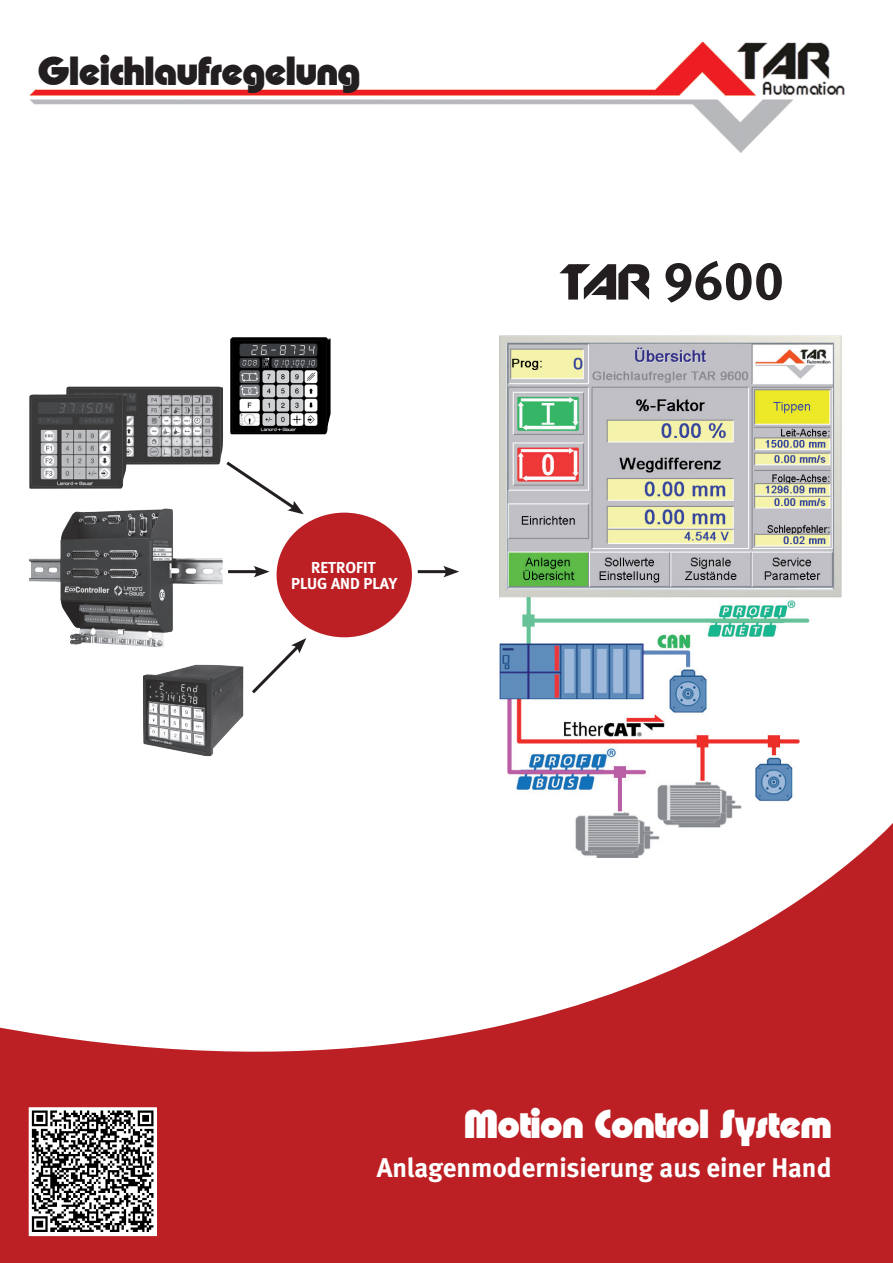
<style>
.page{position:relative;width:893px;height:1263px;background:#fff}
.page>*{position:absolute;margin:0;border:0;box-sizing:border-box;transform-origin:0 0}
.t1{font:54px "Meta Bold LF";color:#231f20}
.t2{font:800 39.6px "Brian Becker";color:#fff}
.t3{font:800 39.6px "Brian Becker";color:#231f20}
.t4{font:700 27px "Meta";color:#fff}
.t5{font:15.9px/15.9px "Meta Bold LF";color:#fff;text-align:center}
.s1{font-family:"Slant"}
</style>
<div class="page">
<svg style="left:0;top:823px;width:893px;height:440px;fill:#bc2024"></svg>
<img style="left:31px;top:43px;width:814px;height:109px">
<img style="left:32px;top:1110px;width:122px;height:123px">
<div style="left:29px;top:1107px;width:128px;height:129px;border:2px solid #fff"></div>
<img style="left:500px;top:335px;width:341px;height:523px">
<div style="left:277px;top:513px;width:135px;height:124px;background:#bc2024;border-radius:50%"></div>
<img style="left:230px;top:337px;width:101px;height:97px">
<img style="left:29px;top:508px;width:194px;height:140px">
<img style="left:143px;top:664px;width:100px;height:92px">
<svg style="left:226px;top:461px;width:78px;height:53px"></svg>
<hr style="left:228px;top:570px;width:31px;height:3px;background:#231f20">
<svg style="left:253px;top:566px;width:17px;height:11px"></svg>
<svg style="left:252px;top:638px;width:54px;height:56px"></svg>
<hr style="left:418px;top:570px;width:31px;height:3px;background:#231f20">
<svg style="left:443px;top:566px;width:16px;height:11px"></svg>
<img style="left:29px;top:387px;width:194px;height:102px">
<h2 class="t3" style="left:38px;top:47px;width:324px">Gleichlaufregelung</h2>
<p class="t5" style="left:291px;top:560px;width:108px">RETROFIT<br>PLUG AND PLAY</p>
<h1 class="t1" style="left:559px;top:249px;width:227px"><span class="s1">TAR</span> 9600</h1>
<h2 class="t2" style="left:464px;top:1100px;width:369px">Motion Control System</h2>
<p class="t4" style="left:377px;top:1152px;width:456px">Anlagenmodernisierung aus einer Hand</p>
</div>
